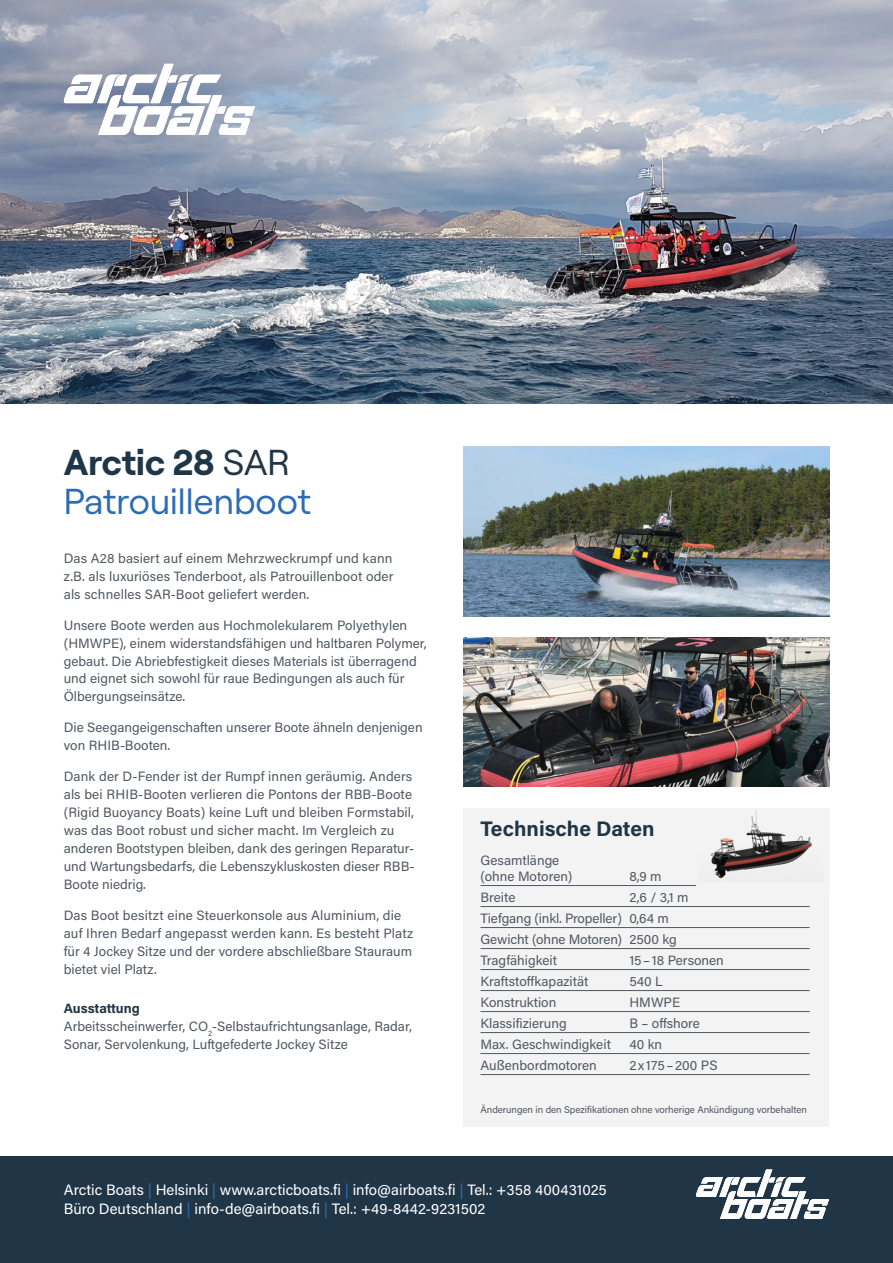
<style>
.page{position:relative;width:893px;height:1263px;background:#fff}
.page>*{position:absolute;margin:0;border:0;box-sizing:border-box;transform-origin:0 0}
.t1{font:36px/39px "Roobert TRIAL";color:#2d6cb4}
.t2{font:700 21px "Acumin Pro";color:#203546}
.t3{font:15px/19.5px "Acumin Pro";color:#fff}
.t4{font:13.5px/18px "Acumin Pro";color:#505862}
.t5{font:9.75px "Acumin Pro";letter-spacing:-.005em;color:#505862}
.s1{font-weight:700;color:#203546}
.s2{color:#203546}
.s3{color:#2d6cb4}
</style>
<div class="page">
<div style="left:463px;top:808px;width:366px;height:319px;background:#f3f3f4"></div>
<img style="left:0;top:0;width:893px;height:404px">
<hr style="left:480px;top:885px;width:330px;height:1px;background:#505862">
<hr style="left:480px;top:906px;width:330px;height:1px;background:#505862">
<hr style="left:480px;top:927px;width:330px;height:1px;background:#505862">
<hr style="left:480px;top:948px;width:330px;height:1px;background:#505862">
<hr style="left:480px;top:969px;width:330px;height:1px;background:#505862">
<hr style="left:480px;top:990px;width:330px;height:1px;background:#505862">
<hr style="left:480px;top:1011px;width:330px;height:1px;background:#505862">
<hr style="left:480px;top:1032px;width:330px;height:1px;background:#505862">
<hr style="left:480px;top:1053px;width:330px;height:1px;background:#505862">
<hr style="left:480px;top:1074px;width:330px;height:1px;background:#505862">
<svg style="left:62px;top:64px;width:193px;height:71px"></svg>
<img style="left:696px;top:810px;width:116px;height:76px">
<img style="left:463px;top:446px;width:366px;height:171px">
<img style="left:463px;top:638px;width:366px;height:149px">
<div style="left:0;top:1157px;width:893px;height:106px;background:#203546"></div>
<svg style="left:696px;top:1169px;width:133px;height:50px"></svg>
<h1 class="t1" style="left:64px;top:445px;width:249px"><span class="s1">Arctic 28</span> <span class="s2">SAR<br></span>Patrouillenboot</h1>
<p class="t4" style="left:64px;top:548px;width:331px;text-align:justify">Das A28 basiert auf einem Mehrzweckrumpf und kann z.B. als luxuriöses Tenderboot, als Patrouillenboot oder als schnelles SAR-Boot geliefert werden.</p>
<p class="t4" style="left:64px;top:615px;width:364px">Unsere Boote werden aus Hochmolekularem Polyethylen (HMWPE), einem widerstandsfähigen und haltbaren Polymer, gebaut. Die Abriebfestigkeit dieses Materials ist überragend und eignet sich sowohl für raue Bedingungen als auch für Ölbergungseinsätze.</p>
<p class="t4" style="left:64px;top:718px;width:360px">Die Seegangeigenschaften unserer Boote ähneln denjenigen von RHIB-Booten.</p>
<p class="t4" style="left:64px;top:767px;width:352px">Dank der D-Fender ist der Rumpf innen geräumig. Anders als bei RHIB-Booten verlieren die Pontons der RBB-Boote (Rigid Buoyancy Boats) keine Luft und bleiben Formstabil, was das Boot robust und sicher macht. Im Vergleich zu anderen Bootstypen bleiben, dank des geringen Reparatur&shy;und Wartungsbedarfs, die Lebenszykluskosten dieser RBB-Boote niedrig.</p>
<p class="t4" style="left:64px;top:905px;width:351px">Das Boot besitzt eine Steuerkonsole aus Aluminium, die auf Ihren Bedarf angepasst werden kann. Es besteht Platz für 4 Jockey Sitze und der vordere abschließbare Stauraum bietet viel Platz.</p>
<p class="t4" style="left:64px;top:999px;width:350px"><span class="s1">Ausstattung<br></span>Arbeitsscheinwerfer, CO<sub>2</sub>-Selbstaufrichtungsanlage, Radar,<br>Sonar, Servolenkung, Luftgefederte Jockey Sitze</p>
<h2 class="t2" style="left:480px;top:814px;width:176px">Technische Daten</h2>
<p class="t4" style="left:480px;top:851px;width:93px;line-height:16.5px">Gesamtlänge (ohne Motoren)</p>
<p class="t4" style="left:629px;top:867px;width:34px">8,9 m</p>
<p class="t4" style="left:480px;top:888px;width:36px">Breite</p>
<p class="t4" style="left:480px;top:886px;width:209px;line-height:21px;text-indent:149px">2,6 / 3,1 m<br>Tiefgang (inkl. Propeller) 0,64 m<br>Gewicht (ohne Motoren) 2500 kg<br>Tragfähigkeit</p>
<p class="t4" style="left:629px;top:951px;width:96px">15–18 Personen</p>
<p class="t4" style="left:480px;top:972px;width:109px">Kraftstoffkapazität</p>
<p class="t4" style="left:629px;top:972px;width:35px">540 L</p>
<p class="t4" style="left:480px;top:993px;width:77px">Konstruktion</p>
<p class="t4" style="left:629px;top:993px;width:52px">HMWPE</p>
<p class="t4" style="left:480px;top:1014px;width:88px">Klassifizierung</p>
<p class="t4" style="left:629px;top:1014px;width:72px">B – offshore</p>
<p class="t4" style="left:480px;top:1035px;width:132px">Max. Geschwindigkeit</p>
<p class="t4" style="left:629px;top:1035px;width:34px">40 kn</p>
<p class="t4" style="left:480px;top:1056px;width:118px">Außenbordmotoren</p>
<p class="t4" style="left:629px;top:1056px;width:90px">2x175–200 PS</p>
<p class="t5" style="left:480px;top:1103px;width:328px">Änderungen in den Spezifikationen ohne vorherige Ankündigung vorbehalten</p>
<p class="t3" style="left:64px;top:1179px;width:544px">Arctic Boats <span class="s3">|</span> Helsinki <span class="s3">|</span> www.arcticboats.fi <span class="s3">|</span> info@airboats.fi <span class="s3">|</span> Tel.: +358 400431025<br>Büro Deutschland <span class="s3">|</span> info-de@airboats.fi <span class="s3">|</span> Tel.: +49-8442-9231502</p>
</div>
